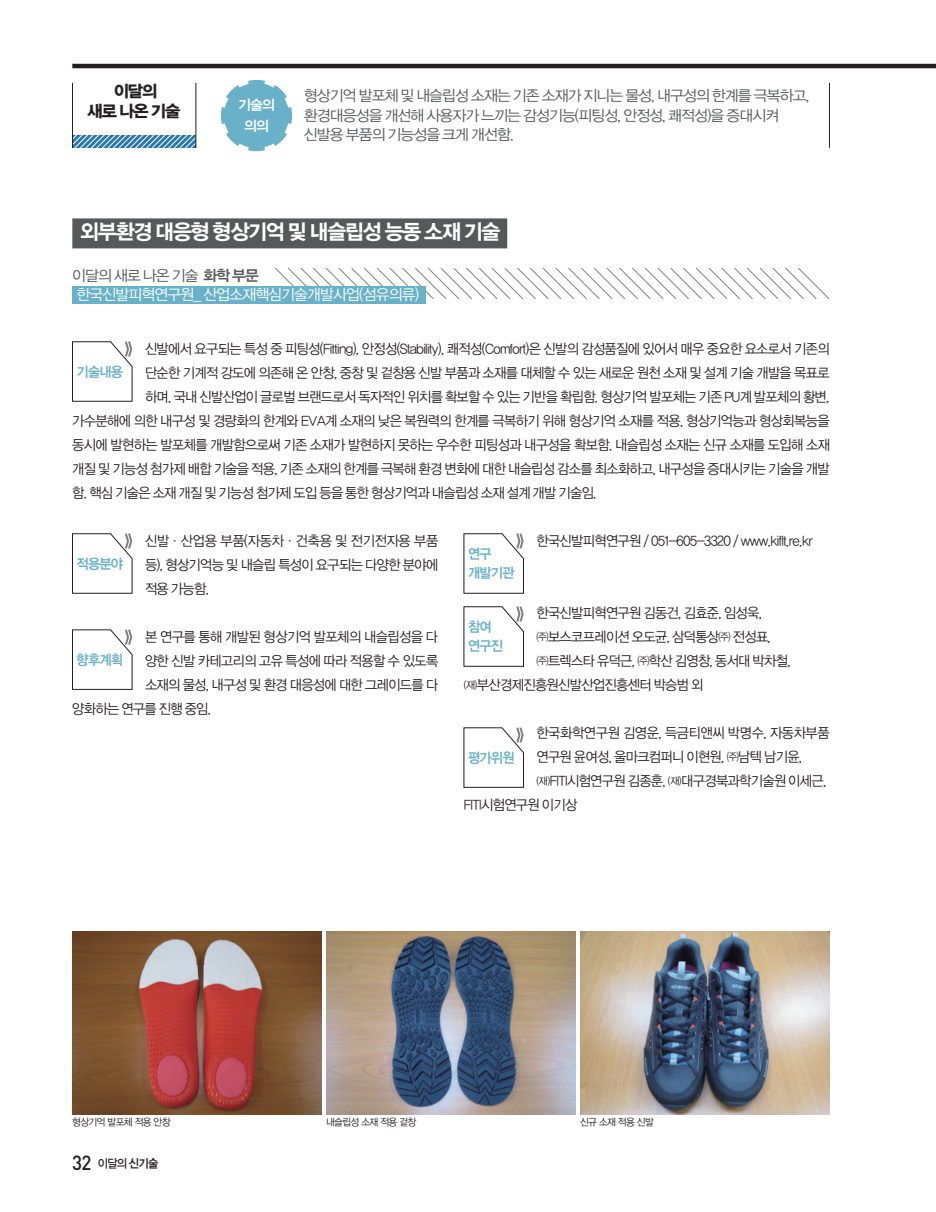
<style>
.page{position:relative;width:936px;height:1212px;background:#fff}
.page>*{position:absolute;margin:0;border:0;box-sizing:border-box;transform-origin:0 0}
.t1{font:21px "YDVYGO Std 15";letter-spacing:-.055em;color:#fff}
.t2{font:16.5px/19.5px "YDVYGO Std 16";letter-spacing:-.055em;color:#231f20;text-align:center}
.t3{font:15px/19.5px "YDVYGO Std 12";letter-spacing:-.055em;color:#57585a}
.t4{font:15px "YDVYGO Std 12";letter-spacing:-.055em;color:#fff}
.t5{font:13.95px/24px "YDVYGO Std 12";letter-spacing:-.045em;color:#231f20;text-align:justify;scale:.95 1}
.t6{font:13.95px/19.5px "YDVYGO Std 14";letter-spacing:-.055em;color:#69b1c8;scale:.95 1}
.t7{font:13.95px "YDVYGO Std 12";letter-spacing:-.025em;color:#231f20;scale:.95 1}
.t8{font:13.95px/20.7px "YDVYGO Std 14";color:#fff;text-align:center}
.t9{font:12px "YDVYGO Std 13";color:#231f20;scale:.93 1}
.t10{font:9.9px "YDVYGO Std 12";letter-spacing:-.065em;color:#231f20;scale:.96 1}
.s1{font-family:"YDVYGO Std 14"}
.s2{font-size:10.2px}
.s3{font-family:"DIN";font-weight:500;font-size:20.25px}
</style>
<div class="page">
<svg style="left:73px;top:135px;width:123px;height:13px;background:#6098bf"></svg>
<hr style="left:72px;top:64px;width:863px;height:4px;background:#231f20">
<hr style="left:72px;top:83px;width:1px;height:65px;background:#231f20">
<hr style="left:196px;top:83px;width:1px;height:65px;background:#231f20">
<hr style="left:829px;top:83px;width:1px;height:65px;background:#231f20">
<div style="left:72px;top:218px;width:435px;height:30px;background:#57585a"></div>
<svg style="left:220px;top:79px;width:73px;height:73px"></svg>
<svg style="left:72px;top:341px;width:60px;height:61px"></svg>
<svg style="left:72px;top:533px;width:60px;height:61px"></svg>
<svg style="left:72px;top:629px;width:60px;height:61px"></svg>
<svg style="left:463px;top:533px;width:61px;height:61px"></svg>
<svg style="left:463px;top:727px;width:61px;height:61px"></svg>
<svg style="left:463px;top:606px;width:61px;height:61px"></svg>
<svg style="left:275px;top:267px;width:554px;height:32px"></svg>
<img style="left:72px;top:932px;width:250px;height:182px">
<img style="left:326px;top:932px;width:249px;height:182px">
<img style="left:580px;top:932px;width:249px;height:182px">
<div style="left:72px;top:286px;width:353px;height:18px;background:#69b1c8"></div>
<p class="t2" style="left:88px;top:82px;width:94px">이달의<br>새로 나온 기술</p>
<p class="t8" style="left:238px;top:95px;width:38px">기술의 의의</p>
<p class="t3" style="left:304px;top:86px;width:507px">형상기억 발포체 및 내슬립성 소재는 기존 소재가 지니는 물성, 내구성의 한계를 극복하고, 환경대응성을 개선해 사용자가 느끼는 감성기능(피팅성, 안정성, 쾌적성)을 증대시켜 신발용 부품의 기능성을 크게 개선함.</p>
<h1 class="t1" style="left:80px;top:221px;width:422px">외부환경 대응형 형상기억 및 내슬립성 능동 소재 기술</h1>
<p class="t3" style="left:72px;top:266px;width:188px">이달의 새로 나온 기술 <span class="s1">화학 부문</span></p>
<p class="t4" style="left:77px;top:287px;width:344px">한국신발피혁연구원_ 산업소재핵심기술개발사업(섬유의류)</p>
<p class="t5" style="left:145px;top:337px;width:722px">신발에서 요구되는 특성 중 피팅성(Fitting), 안정성(Stability), 쾌적성(Comfort)은 신발의 감성품질에 있어서 매우 중요한 요소로서 기존의</p>
<p class="t5" style="left:145px;top:361px;width:722px">단순한 기계적 강도에 의존해 온 안창, 중창 및 겉창용 신발 부품과 소재를 대체할 수 있는 새로운 원천 소재 및 설계 기술 개발을 목표로</p>
<p class="t5" style="left:145px;top:385px;width:722px">하며, 국내 신발산업이 글로벌 브랜드로서 독자적인 위치를 확보할 수 있는 기반을 확립함. 형상기억 발포체는 기존 PU계 발포체의 황변,</p>
<p class="t5" style="left:72px;top:409px;width:798px">가수분해에 의한 내구성 및 경량화의 한계와 EVA계 소재의 낮은 복원력의 한계를 극복하기 위해 형상기억 소재를 적용, 형상기억능과 형상회복능을</p>
<p class="t5" style="left:72px;top:433px;width:799px">동시에 발현하는 발포체를 개발함으로써 기존 소재가 발현하지 못하는 우수한 피팅성과 내구성을 확보함. 내슬립성 소재는 신규 소재를 도입해 소재</p>
<p class="t5" style="left:72px;top:457px;width:798px">개질 및 기능성 첨가제 배합 기술을 적용, 기존 소재의 한계를 극복해 환경 변화에 대한 내슬립성 감소를 최소화하고, 내구성을 증대시키는 기술을 개발</p>
<p class="t5" style="left:72px;top:481px;width:553px">함. 핵심 기술은 소재 개질 및 기능성 첨가제 도입 등을 통한 형상기억과 내슬립성 소재 설계 개발 기술임.</p>
<p class="t6" style="left:77px;top:362px;width:51px">기술내용</p>
<p class="t5" style="left:145px;top:529px;width:310px">신발·산업용 부품(자동차·건축용 및 전기전자용 부품 등), 형상기억능 및 내슬립 특성이 요구되는 다양한 분야에 적용 가능함.</p>
<p class="t5" style="left:145px;top:625px;width:310px">본 연구를 통해 개발된 형상기억 발포체의 내슬립성을 다</p>
<p class="t5" style="left:145px;top:649px;width:310px">양한 신발 카테고리의 고유 특성에 따라 적용할 수 있도록</p>
<p class="t5" style="left:145px;top:673px;width:310px">소재의 물성, 내구성 및 환경 대응성에 대한 그레이드를 다</p>
<p class="t5" style="left:72px;top:697px;width:148px">양화하는 연구를 진행 중임.</p>
<p class="t6" style="left:77px;top:554px;width:51px">적용분야</p>
<p class="t6" style="left:77px;top:650px;width:51px">향후계획</p>
<p class="t6" style="left:468px;top:544px;width:51px">연구 개발기관</p>
<p class="t5" style="left:536px;top:529px;width:292px">한국신발피혁연구원 / 051-605-3320 / www.kiflt.re.kr</p>
<p class="t5" style="left:536px;top:601px;width:239px">한국신발피혁연구원 김동건, 김효준, 임성욱,</p>
<p class="t5" style="left:536px;top:625px;width:248px">㈜보스코프레이션 오도균, 삼덕통상㈜ 전성표,</p>
<p class="t5" style="left:536px;top:649px;width:269px">㈜트렉스타 유덕근, ㈜학산 김영창, 동서대 박차철,</p>
<p class="t5" style="left:463px;top:673px;width:254px"><span class="s2">(재)</span>부산경제진흥원신발산업진흥센터 박승범 외</p>
<p class="t7" style="left:536px;top:725px;width:310px">한국화학연구원 김영운, 득금티앤씨 박명수, 자동차부품</p>
<p class="t5" style="left:536px;top:745px;width:281px">연구원 윤여성, 울마크컴퍼니 이현원, ㈜남텍 남기윤,</p>
<p class="t5" style="left:536px;top:769px;width:307px"><span class="s2">(재)</span>FITI시험연구원 김종훈, <span class="s2">(재)</span>대구경북과학기술원 이세근,</p>
<p class="t5" style="left:463px;top:793px;width:121px">FITI시험연구원 이기상</p>
<p class="t6" style="left:468px;top:618px;width:38px">참여 연구진</p>
<p class="t6" style="left:468px;top:748px;width:51px">평가위원</p>
<p class="t10" style="left:72px;top:1117px;width:104px">형상기억 발포체 적용 안창</p>
<p class="t9" style="left:72px;top:1157px;width:94px"><span class="s3">32</span> 이달의 <span class="s1">신기술</span></p>
<p class="t10" style="left:326px;top:1117px;width:95px">내슬립성 소재 적용 겉창</p>
<p class="t10" style="left:580px;top:1117px;width:78px">신규 소재 적용 신발</p>
</div>
